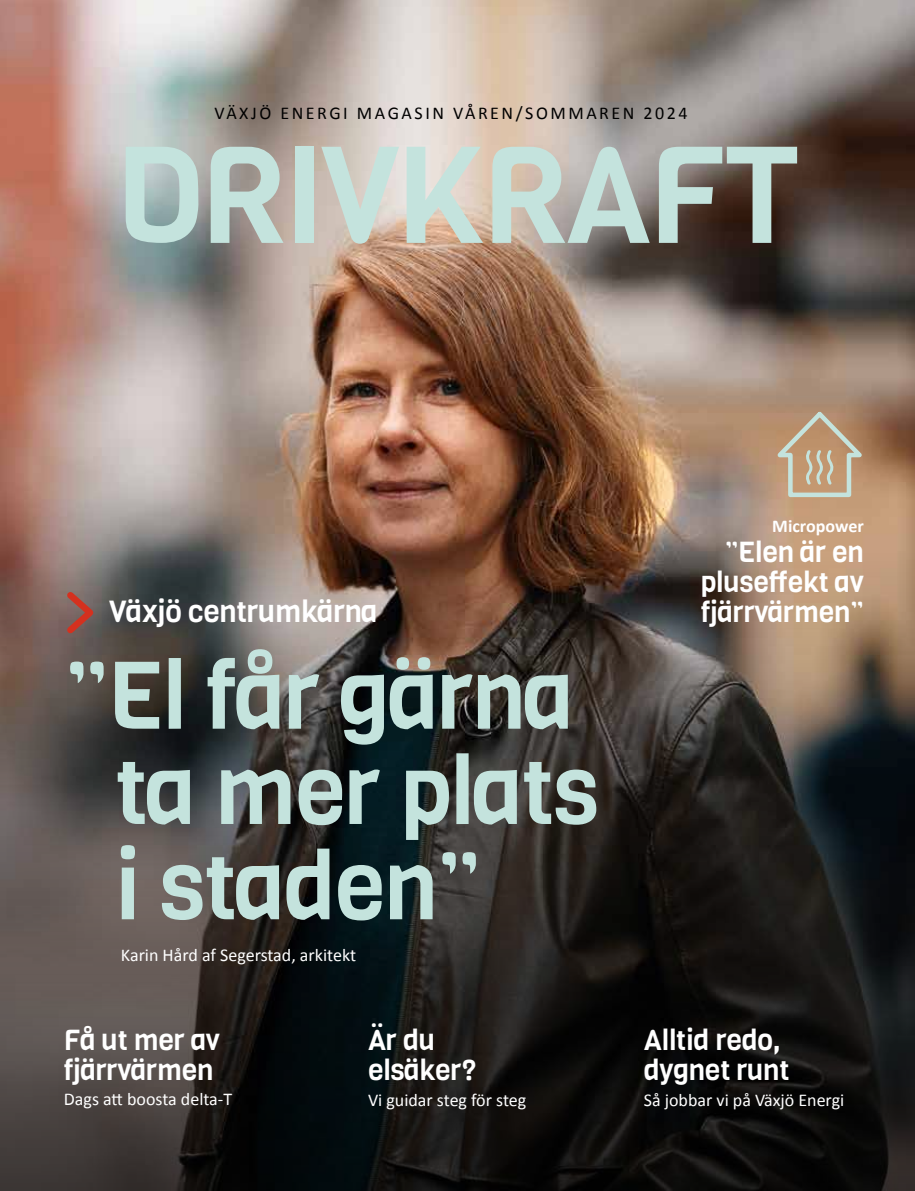
<style>
.page{position:relative;width:915px;height:1191px;background:#fff}
.page>*{position:absolute;margin:0;border:0;box-sizing:border-box;transform-origin:0 0}
.t1{font:135px "Viga";letter-spacing:-.03em;color:#c4e3dd}
.t2{font:93.9px/95.2px "Viga";letter-spacing:-.02em;color:#c4e3dd}
.t3{font:30px "Viga";letter-spacing:-.01em;color:#fff}
.t4{font:28.5px/30px "Viga";letter-spacing:-.01em;color:#fff}
.t5{font:18px "Calibri";color:#fff}
.t6{font:18px "Calibri";letter-spacing:.14em;color:#000}
.t7{font:700 18px "Calibri";color:#fff}
</style>
<div class="page">
<img style="left:0;top:0;width:914px;height:424px">
<img style="left:0;top:424px;width:914px;height:767px">
<svg style="left:61px;top:586px;width:39px;height:53px;background:#855c57"></svg>
<svg style="left:768px;top:408px;width:101px;height:91px;background:#bb9d7f"></svg>
<p class="t6" style="left:214px;top:102px;width:474px">VÄXJÖ ENERGI MAGASIN VÅREN/SOMMAREN 2024</p>
<h1 class="t1" style="left:114px;top:106px;width:687px">DRIVKRAFT</h1>
<h3 class="t3" style="left:109px;top:591px;width:270px">Växjö centrumkärna</h3>
<h2 class="t2" style="left:115px;top:649px;width:486px;text-indent:-51px">”El får gärna ta mer plats i staden”</h2>
<p class="t5" style="left:121px;top:944px;width:236px">Karin Hård af Segerstad, arkitekt</p>
<h3 class="t4" style="left:64px;top:1024px;width:158px">Få ut mer av fjärrvärmen</h3>
<p class="t5" style="left:64px;top:1087px;width:170px">Dags att boosta delta-T</p>
<h3 class="t4" style="left:368px;top:1025px;width:110px">Är du elsäker?</h3>
<p class="t5" style="left:368px;top:1088px;width:160px">Vi guidar steg för steg</p>
<p class="t7" style="left:772px;top:514px;width:93px">Micropower</p>
<h3 class="t4" style="left:700px;top:537px;width:165px;text-align:justify;text-indent:24px">”Elen är en pluseffekt av fjärrvärmen”</h3>
<h3 class="t4" style="left:643px;top:1025px;width:147px">Alltid redo, dygnet runt</h3>
<p class="t5" style="left:643px;top:1088px;width:202px">Så jobbar vi på Växjö Energi</p>
</div>
